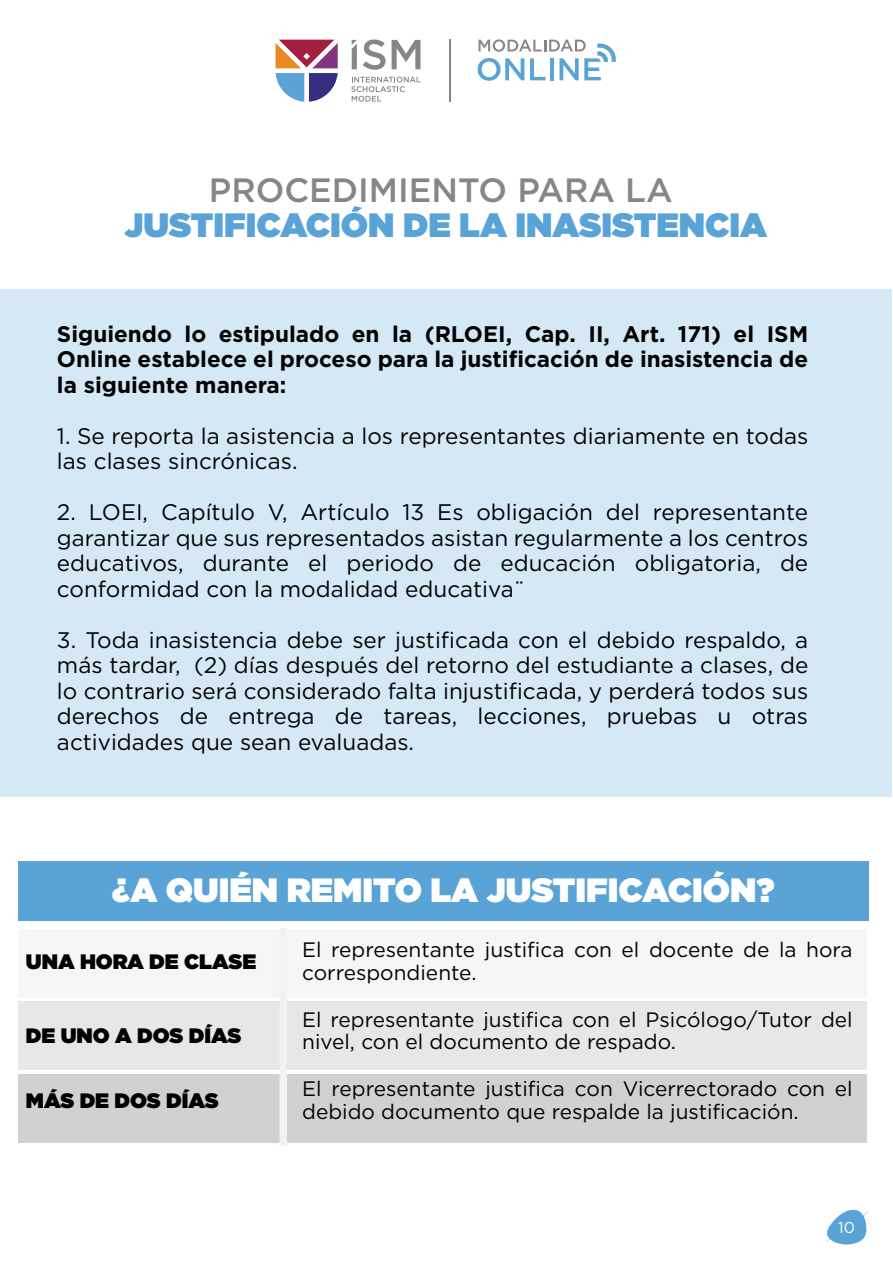
<style>
.page{position:relative;width:893px;height:1263px;background:#fff}
.page>*{position:absolute;margin:0;border:0;box-sizing:border-box;transform-origin:0 0}
.t1{font:900 33.75px "Gotham";color:#59a3d7}
.t2{font:500 33.75px "Gotham";color:#868589}
.t3{font:900 33.6px "Gotham";color:#fff}
.t4{font:22.5px/25.5px "Gotham";color:#020203;text-align:justify}
.t5{font:700 22.5px/25.5px "Gotham";color:#020203;text-align:justify}
.t6{font:20.85px/22.6px "Gotham";color:#020203}
.t7{font:900 20.85px "Gotham";color:#020203}
.t8{font:15.75px "Gotham";color:#fff}
</style>
<div class="page">
<svg style="left:351px;top:77px;width:69px;height:25px"></svg>
<svg style="left:352px;top:40px;width:5px;height:29px"></svg>
<svg style="left:363px;top:39px;width:22px;height:31px"></svg>
<svg style="left:392px;top:40px;width:28px;height:29px"></svg>
<svg style="left:276px;top:40px;width:62px;height:62px"></svg>
<svg style="left:478px;top:39px;width:138px;height:42px"></svg>
<hr style="left:449px;top:39px;width:1px;height:63px;background:#868589">
<div style="left:0;top:290px;width:892px;height:507px;background:#d5e8f5"></div>
<div style="left:18px;top:861px;width:851px;height:59px;background:#59a3d7"></div>
<div style="left:18px;top:929px;width:848px;height:69px;background:#f6f6f7"></div>
<div style="left:18px;top:1002px;width:848px;height:68px;background:#e7e7e7"></div>
<div style="left:18px;top:1074px;width:848px;height:68px;background:#d1d1d2"></div>
<div style="left:279px;top:928px;width:8px;height:218px;background:#f2f2f2"></div>
<svg style="left:827px;top:1209px;width:41px;height:35px"></svg>
<h1 class="t2" style="left:209px;top:168px;width:465px">PROCEDIMIENTO PARA LA</h1>
<h1 class="t1" style="left:125px;top:201px;width:644px">JUSTIFICACIÓN DE LA INASISTENCIA</h1>
<p class="t5" style="left:57px;top:321px;width:753px">Siguiendo lo estipulado en la (RLOEI, Cap. II, Art. 171) el ISM Online establece el proceso para la justificación de inasistencia de la siguiente manera:</p>
<p class="t4" style="left:57px;top:423px;width:753px">1. Se reporta la asistencia a los representantes diariamente en todas las clases sincrónicas.</p>
<p class="t4" style="left:57px;top:499px;width:753px">2. LOEI, Capítulo V, Artículo 13 Es obligación del representante garantizar que sus representados asistan regularmente a los centros educativos, durante el periodo de educación obligatoria, de conformidad con la modalidad educativa¨</p>
<p class="t4" style="left:57px;top:626px;width:753px">3. Toda inasistencia debe ser justificada con el debido respaldo, a más tardar, (2) días después del retorno del estudiante a clases, de lo contrario será considerado falta injustificada, y perderá todos sus derechos de entrega de tareas, lecciones, pruebas u otras actividades que sean evaluadas.</p>
<h2 class="t3" style="left:112px;top:866px;width:664px">¿A QUIÉN REMITO LA JUSTIFICACIÓN?</h2>
<p class="t7" style="left:26px;top:947px;width:232px">UNA HORA DE CLASE</p>
<p class="t7" style="left:26px;top:1021px;width:217px">DE UNO A DOS DÍAS</p>
<p class="t7" style="left:26px;top:1086px;width:194px">MÁS DE DOS DÍAS</p>
<p class="t6" style="left:302px;top:938px;width:552px">El representante justifica con el docente de la hora correspondiente.</p>
<p class="t6" style="left:302px;top:1008px;width:552px">El representante justifica con el Psicólogo/Tutor del nivel, con el documento de respado.</p>
<p class="t6" style="left:302px;top:1077px;width:552px">El representante justifica con Vicerrectorado con el debido documento que respalde la justificación.</p>
<p class="t8" style="left:838px;top:1217px;width:18px">10</p>
</div>
